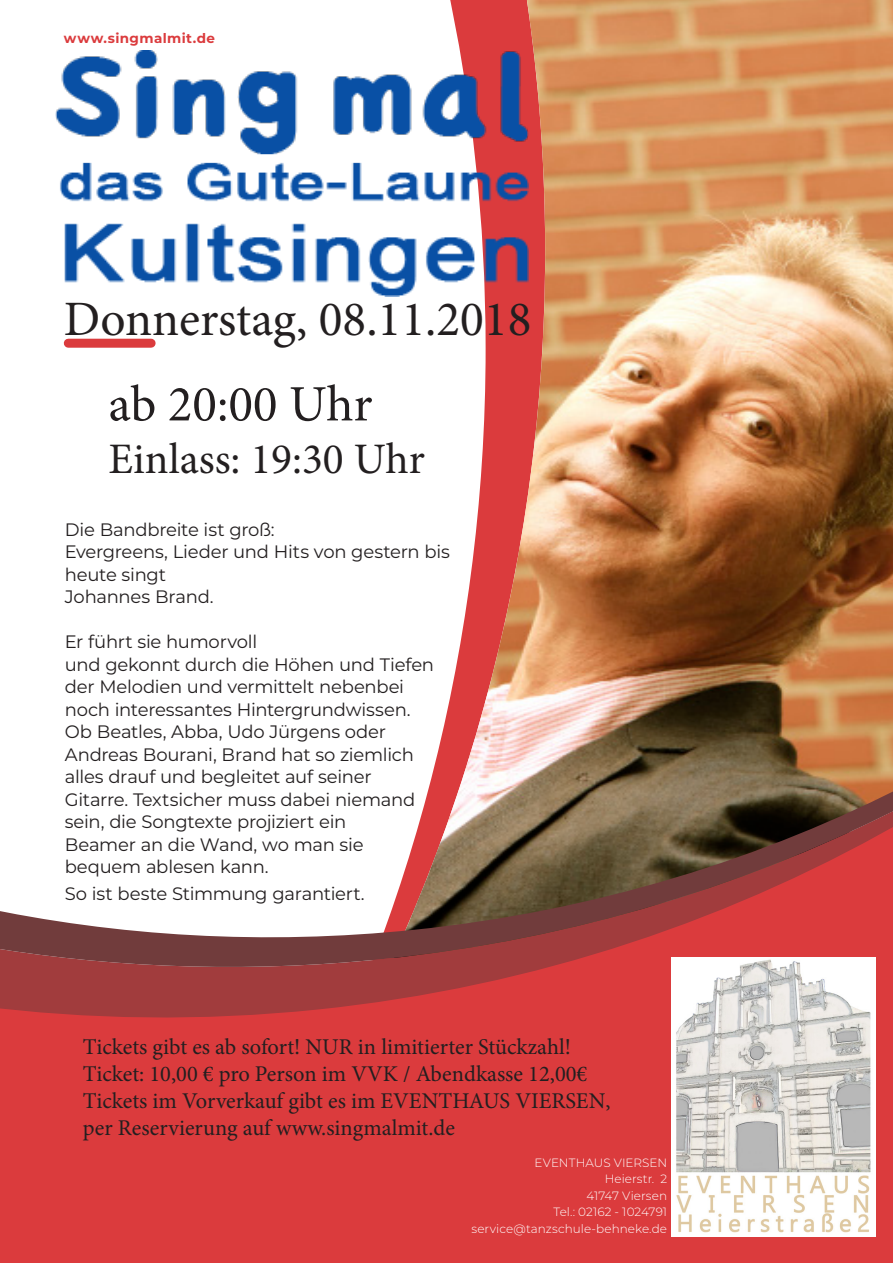
<style>
.page{position:relative;width:893px;height:1263px;background:#fff}
.page>*{position:absolute;margin:0;border:0;box-sizing:border-box;transform-origin:0 0}
.t1{font:51px "Minion Pro";color:#231f20}
.t2{font:49.5px "Minion Pro";color:#231f20}
.t3{font:43.5px "Minion Pro";color:#231f20}
.t4{font:22.5px "Minion Pro";color:#231f20}
.Top_Tex{font:18px/22.5px "Montserrat";letter-spacing:-.015em;color:#231f20}
.URL_MC1{font:700 13.5px "Montserrat";letter-spacing:.03em;color:#db3b3d}
.Footer_Text{font:300 12px/16.5px "Montserrat";letter-spacing:.005em;color:#fff;text-align:right}
</style>
<div class="page">
<img style="left:430px;top:0;width:463px;height:781px">
<div style="left:0;top:1021px;width:893px;height:242px;background:#db3b3d"></div>
<svg style="left:0;top:973px;width:893px;height:48px;background:#bc3b3d"></svg>
<svg style="left:0;top:781px;width:893px;height:192px"></svg>
<img style="left:56px;top:50px;width:473px;height:247px">
<div style="left:68px;top:339px;width:83px;height:9px;background:#db3b3d"></div>
<img style="left:672px;top:958px;width:204px;height:278px">
<p class="URL_MC1" style="left:64px;top:28px;width:153px">www.singmalmit.de</p>
<p class="t2" style="left:64px;top:286px;width:469px">Donnerstag, 08.11.2018</p>
<p class="t1" style="left:108px;top:370px;width:265px">ab 20:00 Uhr</p>
<p class="t3" style="left:108px;top:430px;width:318px">Einlass: 19:30 Uhr</p>
<p class="Top_Tex" style="left:65px;top:518px;width:387px">Die Bandbreite ist groß:<br>Evergreens, Lieder und Hits von gestern bis heute singt<br>Johannes Brand.</p>
<p class="Top_Tex" style="left:65px;top:630px;width:371px">Er führt sie humorvoll<br>und gekonnt durch die Höhen und Tiefen der Melodien und vermittelt nebenbei noch interessantes Hintergrundwissen.<br>Ob Beatles, Abba, Udo Jürgens oder Andreas Bourani, Brand hat so ziemlich alles drauf und begleitet auf seiner Gitarre. Textsicher muss dabei niemand sein, die Songtexte projiziert ein<br>Beamer an die Wand, wo man sie bequem ablesen kann.</p>
<p class="Top_Tex" style="left:65px;top:882px;width:301px">So ist beste Stimmung garantiert.</p>
<p class="t4" style="left:83px;top:1032px;width:490px">Tickets gibt es ab sofort! NUR in limitierter Stückzahl!</p>
<p class="t4" style="left:83px;top:1059px;width:506px">Ticket: 10,00 € pro Person im VVK / Abendkasse 12,00€</p>
<p class="t4" style="left:83px;top:1086px;width:529px">Tickets im Vorverkauf gibt es im EVENTHAUS VIERSEN,</p>
<p class="t4" style="left:83px;top:1113px;width:374px">per Reservierung auf www.singmalmit.de</p>
<p class="Footer_Text" style="left:534px;top:1154px;width:134px">EVENTHAUS VIERSEN<br>Heierstr. 2</p>
<p class="Footer_Text" style="left:586px;top:1187px;width:82px">41747 Viersen</p>
<p class="Footer_Text" style="left:471px;top:1203px;width:197px">Tel.: 02162 - 1024791 service@tanzschule-behneke.de</p>
</div>
